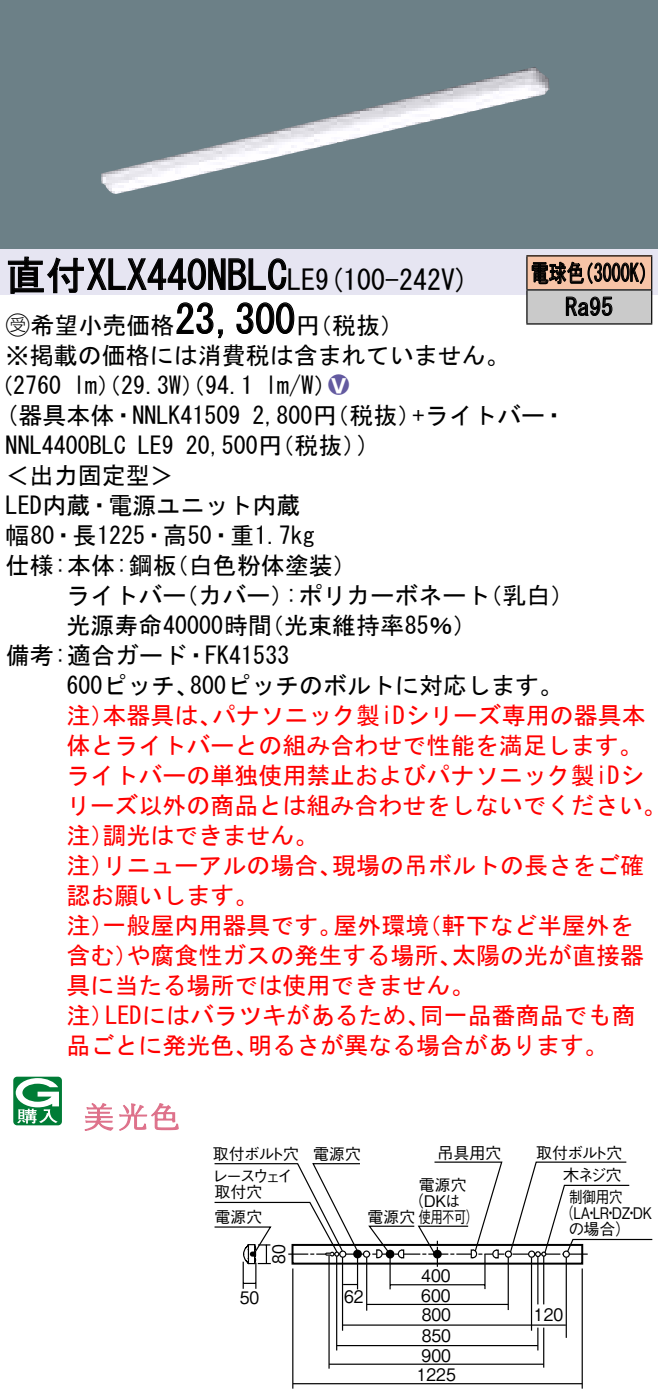
<style>
.page{position:relative;width:658px;height:1400px;background:#fff}
.page>*{position:absolute;margin:0;border:0;box-sizing:border-box;transform-origin:0 0}
.t1{font:40px "MS Gothic";color:#000}
.t2{font:28px "MS Gothic";color:#000}
.t3{font:24px/30px "MS Gothic";color:#f00}
.t4{font:24px/30.4px "MS Gothic";color:#000}
.t5{font:24px/34px "MS Gothic";color:#000;scale:.75 1}
.t6{font:24px "Ford Classification 1";color:#635aa0}
.t7{font:17.2px/19.6px "Gothic BBB Pro Medium 90 pv RKSJ H";color:#000;scale:.9 1}
.t8{font:16px "Gothic BBB Pro Medium 90 pv RKSJ H";letter-spacing:-.02em;color:#000}
.t9{font:16px/16px "Gothic BBB Pro Medium 90 pv RKSJ H";letter-spacing:-.02em;color:#000;scale:.85 1}
.t10{font:16px/32px "Gothic BBB Pro Medium 90 pv RKSJ H";color:#000}
.s1{font-size:28px}
.s2{font-family:"Ford Classification 1"}
.s3{color:#fff}
</style>
<div class="page">
<div style="left:0;top:0;width:658px;height:249px;background:#6c8087"></div>
<img style="left:101px;top:67px;width:448px;height:127px">
<div style="left:0;top:249px;width:658px;height:46px;background:#e6e5f2"></div>
<svg style="left:7px;top:256px;width:280px;height:38px"></svg>
<svg style="left:176px;top:302px;width:47px;height:37px"></svg>
<svg style="left:236px;top:302px;width:59px;height:32px"></svg>
<svg style="left:13px;top:1076px;width:49px;height:49px"></svg>
<svg style="left:84px;top:1103px;width:95px;height:28px"></svg>
<div style="left:527px;top:256px;width:124px;height:34px;background:#f7c4a7"></div>
<div style="left:527px;top:290px;width:124px;height:34px;background:#cacaca"></div>
<hr style="left:526px;top:255px;width:126px;height:1px;background:#000">
<hr style="left:526px;top:256px;width:1px;height:33px;background:#000">
<hr style="left:651px;top:256px;width:1px;height:33px;background:#000">
<hr style="left:526px;top:289px;width:126px;height:1px;background:#000">
<hr style="left:526px;top:290px;width:1px;height:33px;background:#000">
<hr style="left:651px;top:290px;width:1px;height:33px;background:#000">
<hr style="left:526px;top:323px;width:126px;height:1px;background:#000">
<svg style="left:531px;top:261px;width:114px;height:24px"></svg>
<svg style="left:565px;top:296px;width:47px;height:20px"></svg>
<hr style="left:389px;top:1255px;width:2px;height:34px;background:#000">
<hr style="left:366px;top:1255px;width:1px;height:55px;background:#000">
<hr style="left:357px;top:1255px;width:1px;height:34px;background:#000">
<hr style="left:342px;top:1256px;width:1px;height:74px;background:#000">
<hr style="left:336px;top:1255px;width:1px;height:95px;background:#000">
<svg style="left:537px;top:1327px;width:1px;height:23px"></svg>
<hr style="left:531px;top:1256px;width:1px;height:74px;background:#000">
<hr style="left:328px;top:1255px;width:2px;height:113px;background:#000">
<hr style="left:543px;top:1327px;width:1px;height:40px;background:#000">
<hr style="left:537px;top:1256px;width:1px;height:48px;background:#000">
<hr style="left:543px;top:1255px;width:1px;height:49px;background:#000">
<hr style="left:292px;top:1268px;width:1px;height:120px;background:#000">
<hr style="left:581px;top:1268px;width:2px;height:120px;background:#000">
<hr style="left:367px;top:1303px;width:141px;height:1px;background:#000">
<hr style="left:343px;top:1324px;width:188px;height:1px;background:#000">
<hr style="left:337px;top:1344px;width:201px;height:1px;background:#000">
<hr style="left:329px;top:1363px;width:214px;height:1px;background:#000">
<hr style="left:293px;top:1382px;width:289px;height:2px;background:#000">
<hr style="left:507px;top:1256px;width:2px;height:53px;background:#000">
<svg style="left:214px;top:1161px;width:438px;height:127px"></svg>
<div style="left:562px;top:1250px;width:8px;height:7px;border:1px solid #000;border-radius:50%"></div>
<hr style="left:565px;top:1256px;width:2px;height:81px;background:#000">
<hr style="left:531px;top:1324px;width:34px;height:1px;background:#000">
<h1 class="t1" style="left:6px;top:255px;width:311px">直付XLX440NBLC<span class="s1">LE</span></h1>
<p class="t4" style="left:296px;top:310px;width:109px">（円税抜(</p>
<p class="t2" style="left:315px;top:265px;width:155px">(9 100-242 (V</p>
<h1 class="t1" style="left:175px;top:299px;width:121px">23,300</h1>
<p class="t4" style="left:6px;top:310px;width:505px"><span class="s2">B</span>希望小売価格<br>※掲載の価格には消費税は含まれていません。</p>
<p class="t6" style="left:328px;top:372px;width:22px">2<span class="s3">8</span></p>
<p class="t4" style="left:265px;top:370px;width:73px">l m (W/</p>
<p class="t4" style="left:-11px;top:370px;width:74px">（2760</p>
<p class="t4" style="left:73px;top:370px;width:182px">lm）（29.3 ）（W 94.1</p>
<p class="t5" style="left:565px;top:256px;width:65px;text-indent:-34px">電球色<br>Ra95</p>
<p class="t5" style="left:575px;top:256px;width:109px">（3000 (K</p>
<p class="t4" style="left:6px;top:400px;width:236px">(器具本体・NNLK41509</p>
<p class="t4" style="left:412px;top:400px;width:155px">+ライトバー・</p>
<p class="t4" style="left:252px;top:400px;width:170px">2,800 （円税抜）</p>
<p class="t4" style="left:186px;top:430px;width:182px">20,500 （円税抜(</p>
<p class="t4" style="left:6px;top:430px;width:121px">NNL4400BLC</p>
<p class="t4" style="left:6px;top:460px;width:169px">＜出力固定型&lt;</p>
<p class="t4" style="left:6px;top:490px;width:296px">LED内蔵・電源ユニット内蔵</p>
<p class="t4" style="left:6px;top:520px;width:310px">幅80・長1225・高50・重1.7kg</p>
<p class="t4" style="left:165px;top:550px;width:194px">（白色粉体塗装(</p>
<p class="t4" style="left:138px;top:430px;width:37px">LE9</p>
<p class="t4" style="left:6px;top:550px;width:172px">仕様:本体:鋼板</p>
<p class="t4" style="left:357px;top:430px;width:13px">(</p>
<p class="t4" style="left:66px;top:580px;width:121px">ライトバー</p>
<p class="t4" style="left:174px;top:580px;width:121px">（カバー）</p>
<p class="t4" style="left:285px;top:580px;width:206px">:ポリカーボネート</p>
<p class="t4" style="left:478px;top:580px;width:97px">（乳白(</p>
<p class="t4" style="left:66px;top:610px;width:207px">光源寿命40000時間</p>
<p class="t4" style="left:6px;top:640px;width:285px">備考:適合ガード・FK41533</p>
<p class="t4" style="left:190px;top:670px;width:374px">800ピッチのボルトに対応します。</p>
<p class="t4" style="left:260px;top:610px;width:218px">（光束維持率85％(</p>
<p class="t4" style="left:66px;top:670px;width:134px">600ピッチ、</p>
<p class="t3" style="left:212px;top:700px;width:435px">パナソニック製iDシリーズ専用の器具本</p>
<p class="t3" style="left:66px;top:700px;width:49px">注）</p>
<p class="t3" style="left:66px;top:730px;width:577px">体とライトバーとの組み合わせで性能を満足します。</p>
<p class="t3" style="left:66px;top:760px;width:579px">ライトバーの単独使用禁止およびパナソニック製iDシ</p>
<p class="t3" style="left:66px;top:790px;width:601px">リーズ以外の商品とは組み合わせをしないでください。</p>
<p class="t3" style="left:102px;top:820px;width:217px">調光はできません。</p>
<p class="t3" style="left:102px;top:700px;width:121px">本器具は、</p>
<p class="t3" style="left:66px;top:820px;width:49px">注）</p>
<p class="t3" style="left:332px;top:850px;width:314px">現場の吊ボルトの長さをご確</p>
<p class="t3" style="left:66px;top:850px;width:193px">注）<br>認お願いします。</p>
<p class="t3" style="left:102px;top:850px;width:241px">リニューアルの場合、</p>
<p class="t3" style="left:102px;top:910px;width:241px">一般屋内用器具です。</p>
<p class="t3" style="left:333px;top:910px;width:97px">屋外環境</p>
<p class="t3" style="left:417px;top:910px;width:217px">（軒下など半屋外を</p>
<p class="t3" style="left:66px;top:910px;width:49px">注）</p>
<p class="t3" style="left:126px;top:940px;width:337px">や腐食性ガスの発生する場所、</p>
<p class="t3" style="left:452px;top:940px;width:194px">太陽の光が直接器</p>
<p class="t3" style="left:66px;top:940px;width:73px">含む）</p>
<p class="t3" style="left:66px;top:970px;width:409px">具に当たる場所では使用できません。</p>
<p class="t3" style="left:420px;top:1000px;width:217px">同一品番商品でも商</p>
<p class="t3" style="left:105px;top:1000px;width:326px">LEDにはバラツキがあるため、</p>
<p class="t3" style="left:66px;top:1000px;width:49px">注）</p>
<p class="t3" style="left:66px;top:1030px;width:193px">品ごとに発光色、</p>
<p class="t3" style="left:248px;top:1030px;width:362px">明るさが異なる場合があります。</p>
<p class="t8" style="left:213px;top:1141px;width:88px">取付ボルト穴</p>
<p class="t8" style="left:313px;top:1141px;width:49px">電源穴</p>
<p class="t8" style="left:437px;top:1139px;width:65px">吊具用穴</p>
<p class="t8" style="left:536px;top:1140px;width:88px">取付ボルト穴</p>
<p class="t8" style="left:212px;top:1163px;width:83px">レースウェイ</p>
<p class="t8" style="left:214px;top:1178px;width:49px">取付穴</p>
<p class="t8" style="left:214px;top:1204px;width:50px">電源穴</p>
<p class="t10" style="left:367px;top:1166px;width:112px;text-indent:51px">電源穴電源穴使用不可(</p>
<p class="t8" style="left:408px;top:1187px;width:54px">（DKは</p>
<p class="t8" style="left:563px;top:1161px;width:60px">木ネジ穴</p>
<p class="t9" style="left:560px;top:1186px;width:110px;text-indent:9px">制御用穴（LA LR DZ DK</p>
<p class="t9" style="left:568px;top:1202px;width:75px;text-align:center">・・<br>の場合(</p>
<p class="t9" style="left:625px;top:1202px;width:18px">・</p>
<p class="t7" style="left:267px;top:1263px;width:23px;rotate:-90deg">80</p>
<p class="t7" style="left:421px;top:1263px;width:34px">400</p>
<p class="t7" style="left:240px;top:1285px;width:23px">50</p>
<p class="t7" style="left:344px;top:1284px;width:23px">62</p>
<p class="t7" style="left:421px;top:1283px;width:34px">600</p>
<p class="t7" style="left:421px;top:1323px;width:34px">850</p>
<p class="t7" style="left:421px;top:1302px;width:34px">800</p>
<p class="t7" style="left:417px;top:1342px;width:45px">900<br>1225</p>
<p class="t7" style="left:534px;top:1302px;width:34px">120</p>
</div>
